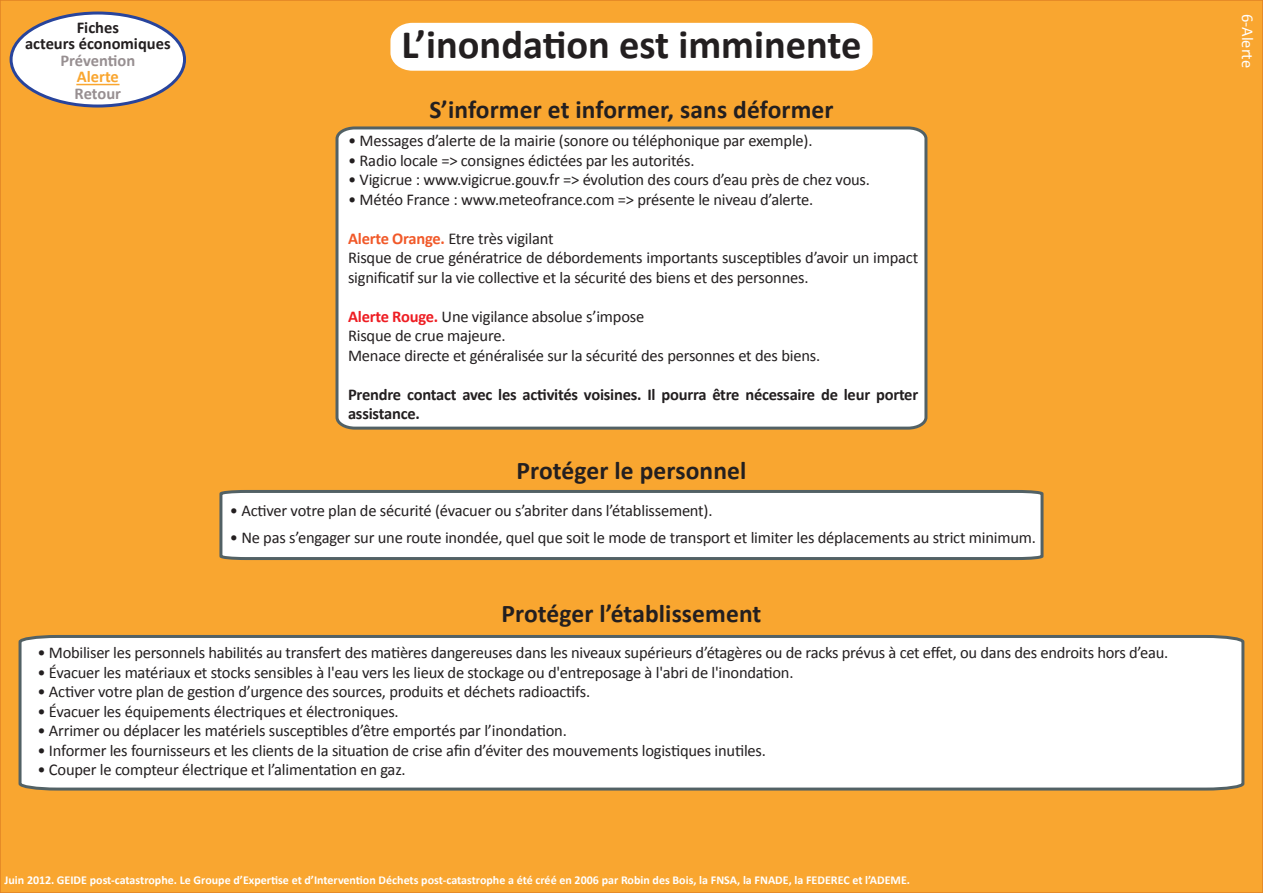
<style>
.page{position:relative;width:1263px;height:893px;background:#f9a630}
.page>*{position:absolute;margin:0;border:0;box-sizing:border-box;transform-origin:0 0}
.t1{font:700 40.5px "Calibri";color:#231f20}
.t2{font:700 25.5px "Calibri";letter-spacing:.005em;color:#231f20}
.t3{font:16.5px/19.5px "Calibri";letter-spacing:-.015em;color:#231f20}
.t4{font:700 16.5px/16.5px "Calibri";letter-spacing:-.015em;color:#231f20}
.t5{font:16.5px "Calibri";color:#fff}
.t6{font:700 12px "Calibri";color:#fff}
.s1{color:#978f91}
.s2{color:#f9a630}
.s3{font-weight:700;color:#f15929}
.s4{font-weight:700;color:#ee1d23}
</style>
<div class="page">
<div style="left:335px;top:126px;width:593px;height:304px;background:#fff"></div>
<svg style="left:219px;top:490px;width:825px;height:70px;background:#eff0f0"></svg>
<div style="left:18px;top:635px;width:1227px;height:156px;background:#fff"></div>
<div style="left:390px;top:23px;width:482px;height:48px;background:#fff"></div>
<div style="left:11px;top:13px;width:174px;height:93px;background:#fff;border-radius:50%"></div>
<div style="left:10px;top:12px;width:176px;height:96px;border:3px solid #28449c;border-radius:50%"></div>
<hr style="left:76px;top:84px;width:44px;height:1px;background:#f9a630">
<p class="t4" style="left:25px;top:19px;width:147px;text-align:center">Fiches<br>acteurs économiques<br><span class="s1">Prévention<br></span><span class="s2">Alerte<br></span><span class="s1">Retour</span></p>
<p class="t1" style="left:401px;top:18px;width:462px">L’inondation est imminente</p>
<p class="t2" style="left:429px;top:93px;width:406px">S’informer et informer, sans déformer</p>
<p class="t3" style="left:348px;top:131px;width:466px">• Messages d’alerte de la mairie (sonore ou téléphonique par exemple).</p>
<p class="t3" style="left:348px;top:150px;width:348px">• Radio locale =&gt; consignes édictées par les autorités.</p>
<p class="t3" style="left:348px;top:170px;width:523px">• Vigicrue : www.vigicrue.gouv.fr =&gt; évolution des cours d’eau près de chez vous.</p>
<p class="t3" style="left:348px;top:189px;width:467px">• Météo France : www.meteofrance.com =&gt; présente le niveau d’alerte.</p>
<p class="t3" style="left:348px;top:228px;width:572px"><span class="s3">Alerte Orange.</span> Etre très vigilant<br>Risque de crue génératrice de débordements importants susceptibles d’avoir un impact significatif sur la vie collective et la sécurité des biens et des personnes.</p>
<p class="t3" style="left:348px;top:306px;width:474px"><span class="s4">Alerte Rouge.</span> Une vigilance absolue s’impose<br>Risque de crue majeure.<br>Menace directe et généralisée sur la sécurité des personnes et des biens.</p>
<p class="t4" style="left:348px;top:384px;width:572px;line-height:19.5px">Prendre contact avec les activités voisines. Il pourra être nécessaire de leur porter assistance.</p>
<p class="t2" style="left:516px;top:454px;width:231px">Protéger le personnel</p>
<p class="t3" style="left:230px;top:501px;width:484px">• Activer votre plan de sécurité (évacuer ou s’abriter dans l’établissement).</p>
<p class="t3" style="left:230px;top:528px;width:807px">• Ne pas s’engager sur une route inondée, quel que soit le mode de transport et limiter les déplacements au strict minimum.</p>
<p class="t2" style="left:501px;top:597px;width:261px">Protéger l’établissement</p>
<p class="t3" style="left:37px;top:643px;width:1132px">• Mobiliser les personnels habilités au transfert des matières dangereuses dans les niveaux supérieurs d’étagères ou de racks prévus à cet effet, ou dans des endroits hors d’eau.</p>
<p class="t3" style="left:37px;top:663px;width:758px">• Évacuer les matériaux et stocks sensibles à l'eau vers les lieux de stockage ou d'entreposage à l'abri de l'inondation.</p>
<p class="t3" style="left:37px;top:682px;width:554px">• Activer votre plan de gestion d’urgence des sources, produits et déchets radioactifs.</p>
<p class="t3" style="left:37px;top:702px;width:363px">• Évacuer les équipements électriques et électroniques.</p>
<p class="t3" style="left:37px;top:721px;width:531px">• Arrimer ou déplacer les matériels susceptibles d’être emportés par l’inondation.</p>
<p class="t3" style="left:37px;top:741px;width:730px">• Informer les fournisseurs et les clients de la situation de crise afin d’éviter des mouvements logistiques inutiles.</p>
<p class="t3" style="left:37px;top:760px;width:370px">• Couper le compteur électrique et l’alimentation en gaz.</p>
<p class="t6" style="left:4px;top:872px;width:907px">Juin 2012. GEIDE post-catastrophe. Le Groupe d’Expertise et d’Intervention Déchets post-catastrophe a été créé en 2006 par Robin des Bois, la FNSA, la FNADE, la FEDEREC et l’ADEME.</p>
<p class="t5" style="left:1258px;top:14px;width:56px;rotate:90deg">6-Alerte</p>
</div>
